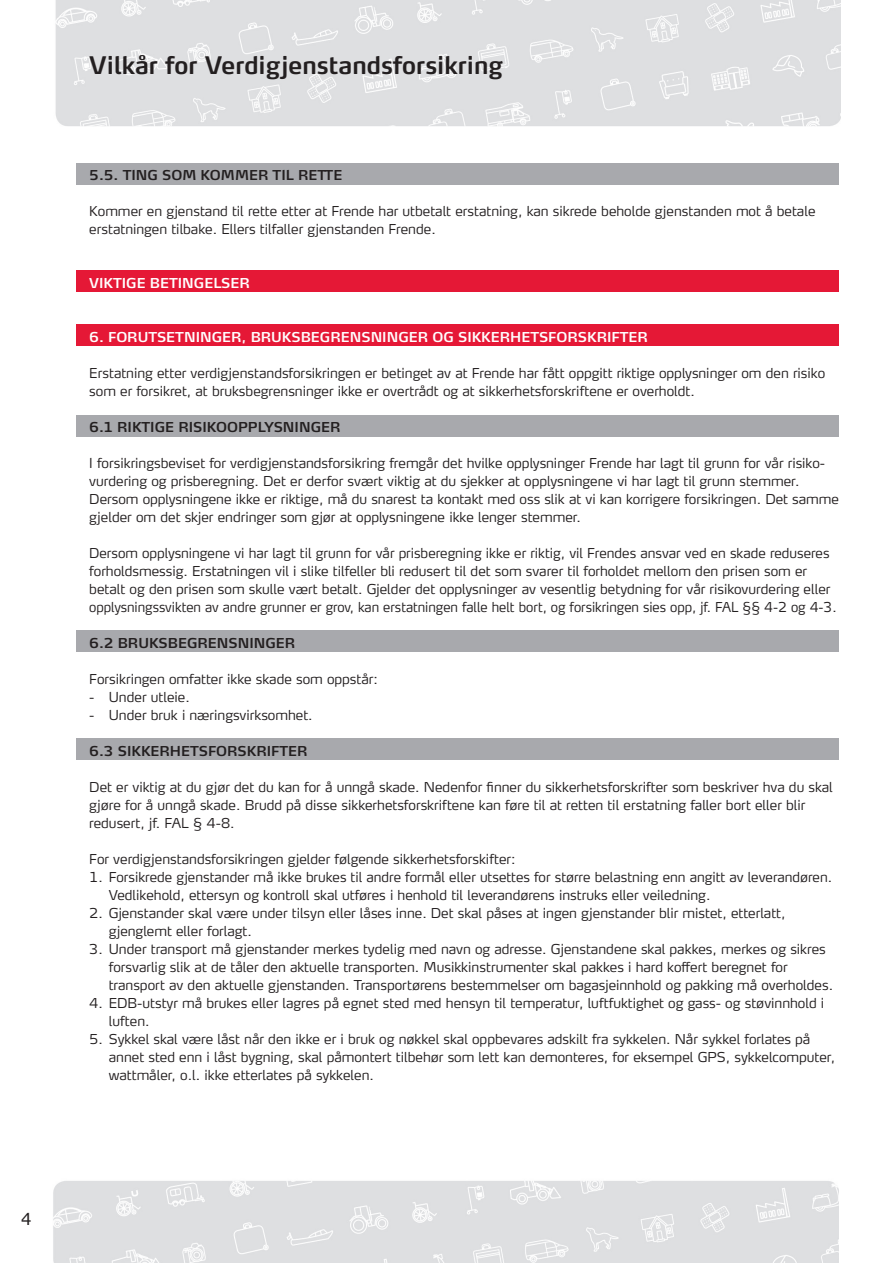
<style>
.page{position:relative;width:893px;height:1263px;background:#fff}
.page>*{position:absolute;margin:0;border:0;box-sizing:border-box;transform-origin:0 0}
.t1{font:600 24px "Max TF";color:#231f20}
.t2{font:16.5px "Verdana";color:#231f20}
.t3{font:300 13.5px/18px "Max TF";color:#231f20}
.t4{font:600 13.5px "Max TF";color:#231f20}
.t5{font:600 13.5px "Max TF";color:#fff}
</style>
<div class="page">
<img style="left:55px;top:0;width:786px;height:126px">
<img style="left:53px;top:1181px;width:786px;height:82px">
<div style="left:77px;top:415px;width:762px;height:21px;background:#a8a9ad"></div>
<div style="left:77px;top:738px;width:762px;height:21px;background:#a8a9ad"></div>
<div style="left:77px;top:630px;width:762px;height:21px;background:#a8a9ad"></div>
<div style="left:77px;top:163px;width:762px;height:21px;background:#a8a9ad"></div>
<div style="left:77px;top:270px;width:762px;height:21px;background:#e51836"></div>
<div style="left:77px;top:324px;width:762px;height:21px;background:#e51836"></div>
<p class="t2" style="left:21px;top:1207px;width:12px">4</p>
<h1 class="t1" style="left:89px;top:50px;width:415px">Vilkår for Verdigjenstandsforsikring</h1>
<p class="t4" style="left:89px;top:166px;width:255px">5.5. TING SOM KOMMER TIL RETTE</p>
<p class="t3" style="left:89px;top:202px;width:728px">Kommer en gjenstand til rette etter at Frende har utbetalt erstatning, kan sikrede beholde gjenstanden mot å betale erstatningen tilbake. Ellers tilfaller gjenstanden Frende.</p>
<p class="t5" style="left:89px;top:274px;width:162px">VIKTIGE BETINGELSER</p>
<p class="t5" style="left:89px;top:328px;width:560px">6. FORUTSETNINGER, BRUKSBEGRENSNINGER OG SIKKERHETSFORSKRIFTER</p>
<p class="t3" style="left:89px;top:364px;width:737px">Erstatning etter verdigjenstandsforsikringen er betinget av at Frende har fått oppgitt riktige opplysninger om den risiko som er forsikret, at bruksbegrensninger ikke er overtrådt og at sikkerhetsforskriftene er overholdt.</p>
<p class="t4" style="left:89px;top:418px;width:253px">6.1 RIKTIGE RISIKOOPPLYSNINGER</p>
<p class="t3" style="left:89px;top:454px;width:751px">I forsikringsbeviset for verdigjenstandsforsikring fremgår det hvilke opplysninger Frende har lagt til grunn for vår risiko&shy;vurdering og prisberegning. Det er derfor svært viktig at du sjekker at opplysningene vi har lagt til grunn stemmer.<br>Dersom opplysningene ikke er riktige, må du snarest ta kontakt med oss slik at vi kan korrigere forsikringen. Det samme gjelder om det skjer endringer som gjør at opplysningene ikke lenger stemmer.</p>
<p class="t3" style="left:89px;top:544px;width:749px">Dersom opplysningene vi har lagt til grunn for vår prisberegning ikke er riktig, vil Frendes ansvar ved en skade reduseres forholdsmessig. Erstatningen vil i slike tilfeller bli redusert til det som svarer til forholdet mellom den prisen som er betalt og den prisen som skulle vært betalt. Gjelder det opplysninger av vesentlig betydning for vår risikovurdering eller opplysningssvikten av andre grunner er grov, kan erstatningen falle helt bort, og forsikringen sies opp, jf. FAL §§ 4-2 og 4-3.</p>
<p class="t4" style="left:89px;top:634px;width:208px">6.2 BRUKSBEGRENSNINGER</p>
<p class="t3" style="left:89px;top:670px;width:290px">Forsikringen omfatter ikke skade som oppstår:</p>
<p class="t3" style="left:89px;top:688px;width:102px">- Under utleie.</p>
<p class="t3" style="left:89px;top:706px;width:225px">- Under bruk i næringsvirksomhet.</p>
<p class="t4" style="left:89px;top:742px;width:220px">6.3 SIKKERHETSFORSKRIFTER</p>
<p class="t3" style="left:89px;top:778px;width:745px">Det er viktig at du gjør det du kan for å unngå skade. Nedenfor finner du sikkerhetsforskrifter som beskriver hva du skal gjøre for å unngå skade. Brudd på disse sikkerhetsforskriftene kan føre til at retten til erstatning faller bort eller blir redusert, jf. FAL § 4-8.</p>
<p class="t3" style="left:89px;top:850px;width:428px">For verdigjenstandsforsikringen gjelder følgende sikkerhetsforskifter:</p>
<p class="t3" style="left:109px;top:868px;width:725px;text-indent:-19px">1. Forsikrede gjenstander må ikke brukes til andre formål eller utsettes for større belastning enn angitt av leverandøren.<br>Vedlikehold, ettersyn og kontroll skal utføres i henhold til leverandørens instruks eller veiledning.</p>
<p class="t3" style="left:109px;top:904px;width:678px;text-indent:-19px">2. Gjenstander skal være under tilsyn eller låses inne. Det skal påses at ingen gjenstander blir mistet, etterlatt, gjenglemt eller forlagt.</p>
<p class="t3" style="left:109px;top:940px;width:726px;text-indent:-19px">3. Under transport må gjenstander merkes tydelig med navn og adresse. Gjenstandene skal pakkes, merkes og sikres forsvarlig slik at de tåler den aktuelle transporten. Musikkinstrumenter skal pakkes i hard koffert beregnet for transport av den aktuelle gjenstanden. Transportørens bestemmelser om bagasjeinnhold og pakking må overholdes.</p>
<p class="t3" style="left:109px;top:994px;width:717px;text-indent:-19px">4. EDB-utstyr må brukes eller lagres på egnet sted med hensyn til temperatur, luftfuktighet og gass- og støvinnhold i luften.</p>
<p class="t3" style="left:109px;top:1030px;width:728px;text-indent:-19px">5. Sykkel skal være låst når den ikke er i bruk og nøkkel skal oppbevares adskilt fra sykkelen. Når sykkel forlates på annet sted enn i låst bygning, skal påmontert tilbehør som lett kan demonteres, for eksempel GPS, sykkelcomputer, wattmåler, o.l. ikke etterlates på sykkelen.</p>
</div>
